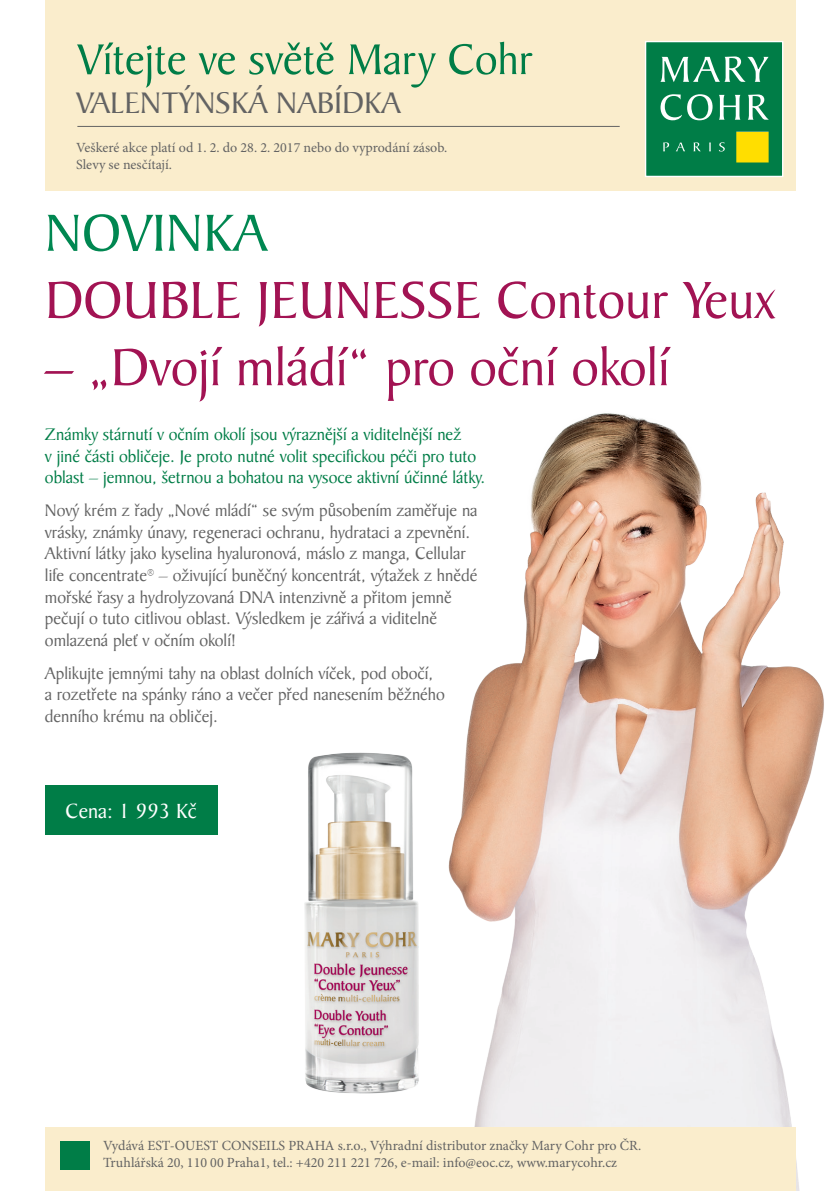
<style>
.page{position:relative;width:840px;height:1191px;background:#fff}
.page>*{position:absolute;margin:0;border:0;box-sizing:border-box;transform-origin:0 0}
.t1{font:56px/67.2px "Baker Signet TL";color:#a21353}
.t2{font:32px "Baker Signet TL";color:#636363}
.t3{font:22px "Baker Signet TL";color:#fff}
.t4{font:18px/21.6px "Baker Signet TL";color:#636363}
.t5{font:18px/21.6px "Baker Signet TL";color:#007d47}
.t6{font:14px "Minion Pro";color:#636363}
.s1{color:#008751}
</style>
<div class="page">
<img style="left:448px;top:413px;width:376px;height:778px">
<div style="left:45px;top:0;width:750px;height:190px;background:#faedcc"></div>
<hr style="left:77px;top:126px;width:542px;height:1px;background:#636363">
<svg style="left:77px;top:43px;width:108px;height:45px"></svg>
<svg style="left:198px;top:53px;width:37px;height:22px"></svg>
<svg style="left:249px;top:43px;width:84px;height:32px"></svg>
<svg style="left:349px;top:44px;width:87px;height:44px"></svg>
<svg style="left:449px;top:42px;width:83px;height:33px"></svg>
<svg style="left:646px;top:43px;width:135px;height:132px;background:#268e54"></svg>
<div style="left:644px;top:41px;width:139px;height:136px;border:1px solid #fff"></div>
<div style="left:45px;top:1127px;width:750px;height:64px;background:#faedcc"></div>
<div style="left:60px;top:1141px;width:30px;height:28px;background:#007d47"></div>
<div style="left:45px;top:785px;width:172px;height:50px;background:#007d47"></div>
<img style="left:304px;top:752px;width:115px;height:342px">
<p class="t2" style="left:76px;top:83px;width:326px">VALENTÝNSKÁ NABÍDKA</p>
<p class="t6" style="left:76px;top:139px;width:372px">Veškeré akce platí od 1. 2. do 28. 2. 2017 nebo do vyprodání zásob.</p>
<p class="t6" style="left:76px;top:155px;width:97px">Slevy se nesčítají.</p>
<p class="t1" style="left:45px;top:199px;width:731px"><span class="s1">NOVINKA<br></span>DOUBLE JEUNESSE Contour Yeux</p>
<p class="t1" style="left:45px;top:334px;width:625px">– „Dvojí mládí“ pro oční okolí</p>
<p class="t5" style="left:45px;top:423px;width:441px">Známky stárnutí v očním okolí jsou výraznější a viditelnější než<br>v jiné části obličeje. Je proto nutné volit specifickou péči pro tuto oblast – jemnou, šetrnou a bohatou na vysoce aktivní účinné látky.</p>
<p class="t4" style="left:45px;top:499px;width:434px">Nový krém z řady „Nové mládí“ se svým působením zaměřuje na vrásky, známky únavy, regeneraci ochranu, hydrataci a zpevnění.<br>Aktivní látky jako kyselina hyaluronová, máslo z manga, Cellular life concentrate® – oživující buněčný koncentrát, výtažek z hnědé mořské řasy a hydrolyzovaná DNA intenzivně a přitom jemně pečují o tuto citlivou oblast. Výsledkem je zářivá a viditelně omlazená pleť v očním okolí!</p>
<p class="t4" style="left:45px;top:662px;width:401px">Aplikujte jemnými tahy na oblast dolních víček, pod obočí, a rozetřete na spánky ráno a večer před nanesením běžného denního krému na obličej.</p>
<p class="t3" style="left:66px;top:797px;width:132px">Cena: 1 993 Kč</p>
<p class="t6" style="left:103px;top:1136px;width:539px">Vydává EST-OUEST CONSEILS PRAHA s.r.o., Výhradní distributor značky Mary Cohr pro ČR.</p>
<p class="t6" style="left:103px;top:1153px;width:515px">Truhlářská 20, 110 00 Praha1, tel.: +420 211 221 726, e-mail: info@eoc.cz, www.marycohr.cz</p>
</div>
